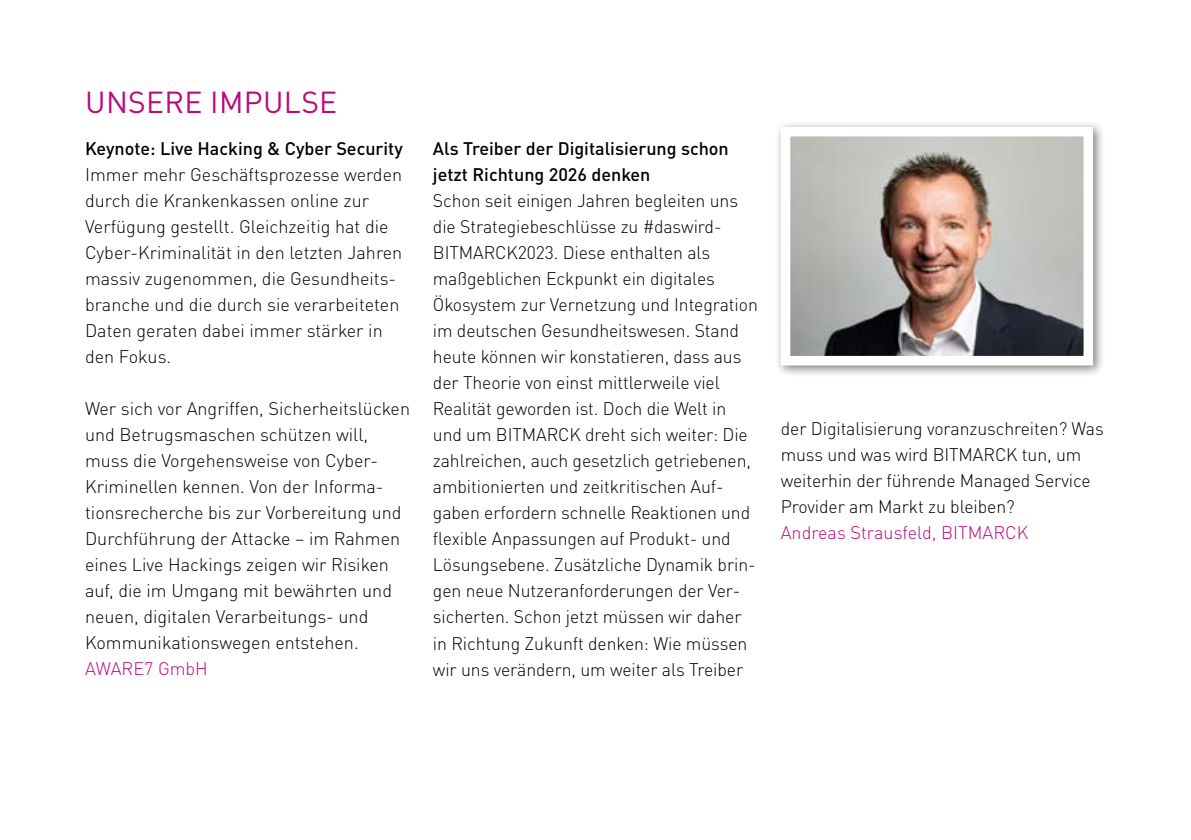
<style>
.page{position:relative;width:1191px;height:840px;background:#fff}
.page>*{position:absolute;margin:0;border:0;box-sizing:border-box;transform-origin:0 0}
.t1{font:30px "DIN Pro";letter-spacing:.01em;color:#ba0a7e}
.t2{font:300 18px/26px "DIN Pro";letter-spacing:-.005em;color:#000}
.t3{font:500 18px/26px "DIN Pro";color:#000}
.t4{font:300 18px "DIN Pro";color:#ba0a7e}
</style>
<div class="page">
<div style="left:774px;top:120px;width:331px;height:257px;background:#000;opacity:.5"></div>
<img style="left:791px;top:138px;width:291px;height:216px">
<div style="left:780px;top:127px;width:313px;height:238px;border:10px solid #fff"></div>
<h1 class="t1" style="left:85px;top:79px;width:254px">UNSERE IMPULSE</h1>
<p class="t3" style="left:85px;top:133px;width:319px">Keynote: Live Hacking &amp; Cyber Security</p>
<p class="t2" style="left:85px;top:160px;width:319px">Immer mehr Geschäftsprozesse werden durch die Krankenkassen online zur Verfügung gestellt. Gleichzeitig hat die Cyber-Kriminalität in den letzten Jahren massiv zugenommen, die Gesundheits&shy;branche und die durch sie verarbeiteten Daten geraten dabei immer stärker in den Fokus.</p>
<p class="t2" style="left:85px;top:394px;width:326px">Wer sich vor Angriffen, Sicherheitslücken und Betrugsmaschen schützen will, muss die Vorgehensweise von Cyber-Kriminellen kennen. Von der Informa&shy;tionsrecherche bis zur Vorbereitung und Durchführung der Attacke – im Rahmen eines Live Hackings zeigen wir Risiken auf, die im Umgang mit bewährten und neuen, digitalen Verarbeitungs- und Kommunikationswegen entstehen.</p>
<p class="t4" style="left:85px;top:654px;width:124px">AWARE7 GmbH</p>
<p class="t3" style="left:433px;top:133px;width:297px">Als Treiber der Digitalisierung schon jetzt Richtung 2026 denken</p>
<p class="t2" style="left:433px;top:186px;width:326px">Schon seit einigen Jahren begleiten uns die Strategiebeschlüsse zu #daswird-BITMARCK2023. Diese enthalten als maßgeblichen Eckpunkt ein digitales Ökosystem zur Vernetzung und Integration im deutschen Gesundheitswesen. Stand heute können wir konstatieren, dass aus der Theorie von einst mittlerweile viel Realität geworden ist. Doch die Welt in und um BITMARCK dreht sich weiter: Die zahlreichen, auch gesetzlich getriebenen, ambitionierten und zeitkritischen Auf&shy;gaben erfordern schnelle Reaktionen und flexible Anpassungen auf Produkt- und Lösungsebene. Zusätzliche Dynamik brin&shy;gen neue Nutzeranforderungen der Ver&shy;sicherten. Schon jetzt müssen wir daher in Richtung Zukunft denken: Wie müssen wir uns verändern, um weiter als Treiber</p>
<p class="t2" style="left:780px;top:414px;width:324px">der Digitalisierung voranzuschreiten? Was muss und was wird BITMARCK tun, um weiterhin der führende Managed Service Provider am Markt zu bleiben?</p>
<p class="t4" style="left:780px;top:518px;width:249px">Andreas Strausfeld, BITMARCK</p>
</div>
